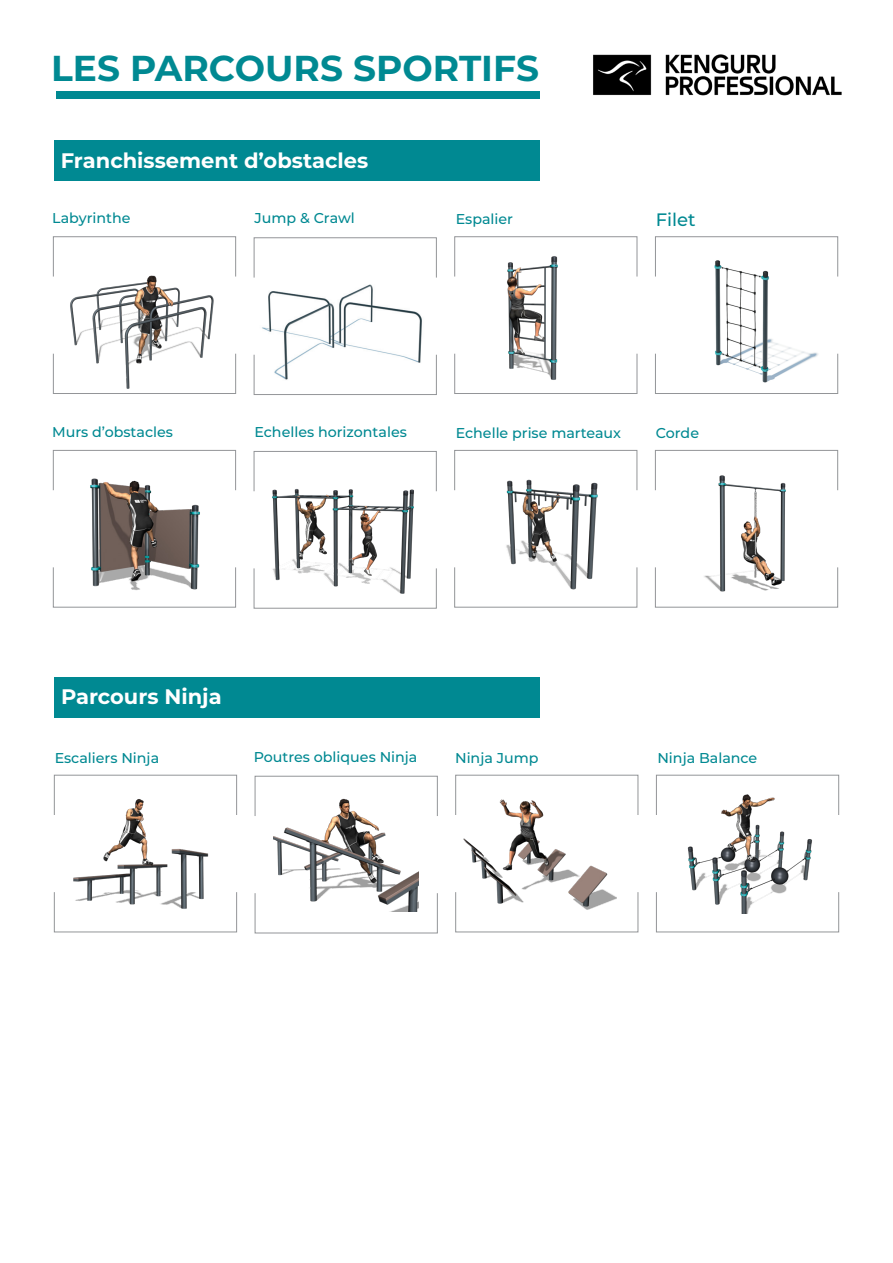
<style>
.page{position:relative;width:893px;height:1263px;background:#fff}
.page>*{position:absolute;margin:0;border:0;box-sizing:border-box;transform-origin:0 0}
.t1{font:700 36px "Montserrat";color:#008992}
.Title_03_Center{font:700 21px "Montserrat";color:#fff}
.Titre_nom_agrès{font:500 18px "Montserrat";color:#008992}
.Titre_nom_agrès-2{font:500 14.25px "Montserrat";color:#008992}
</style>
<div class="page">
<img style="left:253px;top:272px;width:169px;height:122px">
<img style="left:593px;top:54px;width:249px;height:42px">
<div style="left:54px;top:775px;width:183px;height:40px;border:1px solid #939598"></div>
<div style="left:54px;top:892px;width:183px;height:40px;border:1px solid #939598"></div>
<div style="left:255px;top:776px;width:183px;height:40px;border:1px solid #939598"></div>
<div style="left:255px;top:893px;width:183px;height:40px;border:1px solid #939598"></div>
<div style="left:455px;top:775px;width:183px;height:40px;border:1px solid #939598"></div>
<div style="left:455px;top:892px;width:183px;height:40px;border:1px solid #939598"></div>
<div style="left:656px;top:775px;width:183px;height:40px;border:1px solid #939598"></div>
<div style="left:656px;top:892px;width:183px;height:40px;border:1px solid #939598"></div>
<div style="left:53px;top:450px;width:183px;height:40px;border:1px solid #939598"></div>
<div style="left:254px;top:451px;width:183px;height:40px;border:1px solid #939598"></div>
<div style="left:454px;top:450px;width:183px;height:40px;border:1px solid #939598"></div>
<div style="left:655px;top:450px;width:183px;height:40px;border:1px solid #939598"></div>
<div style="left:53px;top:236px;width:183px;height:41px;border:1px solid #939598"></div>
<div style="left:53px;top:353px;width:183px;height:41px;border:1px solid #939598"></div>
<div style="left:254px;top:237px;width:183px;height:41px;border:1px solid #939598"></div>
<div style="left:254px;top:354px;width:183px;height:41px;border:1px solid #939598"></div>
<div style="left:454px;top:236px;width:183px;height:41px;border:1px solid #939598"></div>
<div style="left:454px;top:353px;width:183px;height:41px;border:1px solid #939598"></div>
<div style="left:655px;top:236px;width:183px;height:41px;border:1px solid #939598"></div>
<div style="left:655px;top:353px;width:183px;height:41px;border:1px solid #939598"></div>
<img style="left:58px;top:478px;width:159px;height:112px">
<img style="left:457px;top:256px;width:162px;height:124px">
<img style="left:664px;top:474px;width:174px;height:130px">
<img style="left:470px;top:479px;width:159px;height:111px">
<img style="left:253px;top:476px;width:184px;height:124px">
<img style="left:63px;top:275px;width:167px;height:119px">
<img style="left:663px;top:260px;width:171px;height:123px">
<img style="left:61px;top:799px;width:169px;height:110px">
<img style="left:455px;top:790px;width:161px;height:122px">
<img style="left:274px;top:798px;width:144px;height:113px">
<img style="left:659px;top:794px;width:173px;height:120px">
<div style="left:54px;top:141px;width:486px;height:40px;background:#008992"></div>
<div style="left:57px;top:91px;width:483px;height:7px;background:#008992"></div>
<div style="left:55px;top:677px;width:485px;height:41px;background:#008992"></div>
<p class="t1" style="left:51px;top:43px;width:489px">LES PARCOURS SPORTIFS</p>
<p class="Title_03_Center" style="left:61px;top:145px;width:309px">Franchissement d’obstacles</p>
<p class="Titre_nom_agrès-2" style="left:52px;top:208px;width:80px">Labyrinthe</p>
<p class="Titre_nom_agrès-2" style="left:254px;top:208px;width:102px">Jump &amp; Crawl</p>
<p class="Titre_nom_agrès-2" style="left:456px;top:209px;width:59px">Espalier</p>
<p class="Titre_nom_agrès" style="left:656px;top:207px;width:41px">Filet</p>
<p class="Titre_nom_agrès-2" style="left:52px;top:422px;width:122px">Murs d’obstacles</p>
<p class="Titre_nom_agrès-2" style="left:254px;top:422px;width:154px">Echelles horizontales</p>
<p class="Titre_nom_agrès-2" style="left:456px;top:423px;width:167px">Echelle prise marteaux</p>
<p class="Titre_nom_agrès-2" style="left:656px;top:423px;width:45px">Corde</p>
<p class="Title_03_Center" style="left:61px;top:682px;width:162px">Parcours Ninja</p>
<p class="Titre_nom_agrès-2" style="left:55px;top:748px;width:106px">Escaliers Ninja</p>
<p class="Titre_nom_agrès-2" style="left:254px;top:747px;width:165px">Poutres obliques Ninja</p>
<p class="Titre_nom_agrès-2" style="left:455px;top:748px;width:85px">Ninja Jump</p>
<p class="Titre_nom_agrès-2" style="left:657px;top:748px;width:101px">Ninja Balance</p>
</div>
